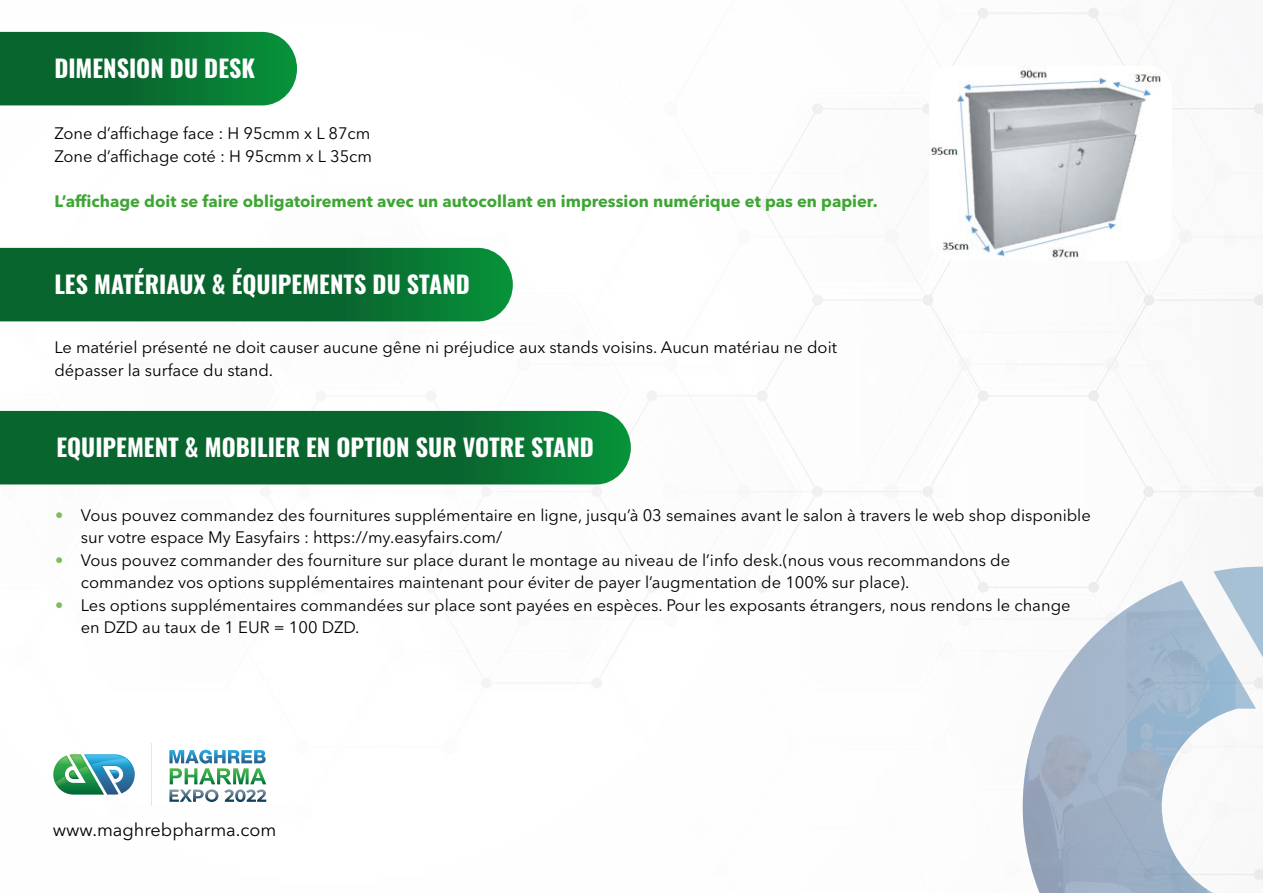
<style>
.page{position:relative;width:1263px;height:893px;background:#fff}
.page>*{position:absolute;margin:0;border:0;box-sizing:border-box;transform-origin:0 0}
.t1{font:700 24px "Oswald";color:#fff}
.t2{font:18px "Avenir Next LT Pro";color:#000}
.t3{font:16.5px/22.5px "Avenir Next LT Pro";color:#000}
.t4{font:700 16.5px "Avenir Next LT Pro";color:#3fa535}
.s1{color:#7ebd5d}
</style>
<div class="page">
<img style="left:1021px;top:567px;width:242px;height:326px">
<hr style="left:151px;top:743px;width:1px;height:63px;background:#e6e6e6">
<svg style="left:53px;top:754px;width:82px;height:41px"></svg>
<svg style="left:169px;top:750px;width:97px;height:52px"></svg>
<svg style="left:0;top:32px;width:297px;height:73px;background:#0e7436"></svg>
<svg style="left:0;top:248px;width:513px;height:73px;background:#0a6d31"></svg>
<svg style="left:0;top:411px;width:631px;height:73px;background:#0b6c32"></svg>
<img style="left:929px;top:66px;width:232px;height:195px">
<h1 class="t1" style="left:54px;top:55px;width:202px">DIMENSION DU DESK</h1>
<p class="t3" style="left:54px;top:122px;width:319px">Zone d’affichage face : H 95cmm x L 87cm<br>Zone d’affichage coté : H 95cmm x L 35cm</p>
<p class="t4" style="left:54px;top:191px;width:825px">L’affichage doit se faire obligatoirement avec un autocollant en impression numérique et pas en papier.</p>
<h1 class="t1" style="left:54px;top:271px;width:417px">LES MATÉRIAUX &amp; ÉQUIPEMENTS DU STAND</h1>
<p class="t3" style="left:54px;top:336px;width:784px">Le matériel présenté ne doit causer aucune gêne ni préjudice aux stands voisins. Aucun matériau ne doit dépasser la surface du stand.</p>
<h1 class="t1" style="left:56px;top:434px;width:539px">EQUIPEMENT &amp; MOBILIER EN OPTION SUR VOTRE STAND</h1>
<p class="t3" style="left:81px;top:504px;width:1012px;text-indent:-25px"><span class="s1">•</span> Vous pouvez commandez des fournitures supplémentaire en ligne, jusqu’à 03 semaines avant le salon à travers le web shop disponible sur votre espace My Easyfairs : https://my.easyfairs.com/</p>
<p class="t3" style="left:81px;top:549px;width:931px;text-indent:-26px"><span class="s1">•</span> Vous pouvez commander des fourniture sur place durant le montage au niveau de l’info desk.(nous vous recommandons de commandez vos options supplémentaires maintenant pour éviter de payer l’augmentation de 100% sur place).</p>
<p class="t3" style="left:81px;top:594px;width:991px;text-indent:-26px"><span class="s1">•</span> Les options supplémentaires commandées sur place sont payées en espèces. Pour les exposants étrangers, nous rendons le change en DZD au taux de 1 EUR = 100 DZD.</p>
<p class="t2" style="left:53px;top:819px;width:225px">www.maghrebpharma.com</p>
</div>
